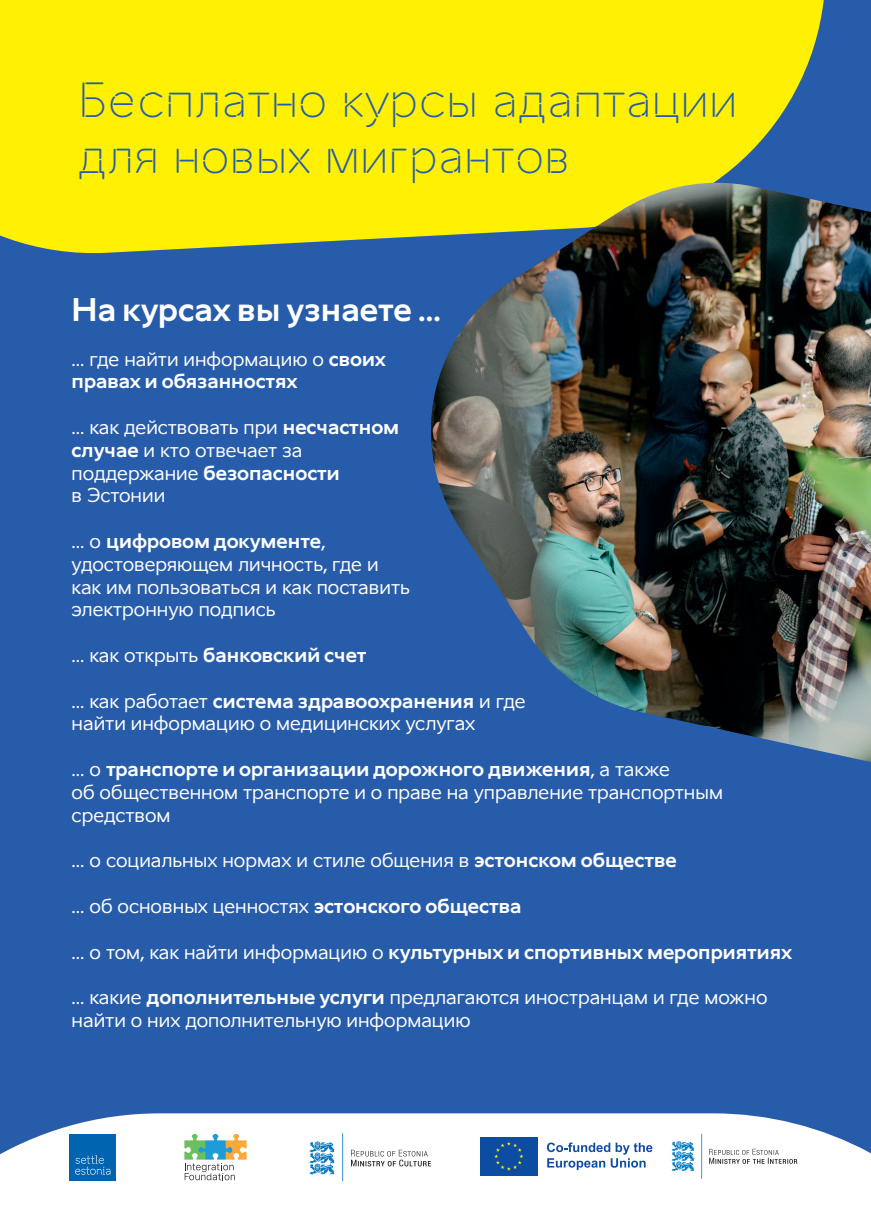
<style>
.page{position:relative;width:871px;height:1219px;background:#fff}
.page>*{position:absolute;margin:0;border:0;box-sizing:border-box;transform-origin:0 0}
.t1{font:46.8px/56.1px "Aino Headline";color:#275caa}
.t2{font:700 31px "Aino";color:#fff}
.t3{font:19px/22.8px "Aino";color:#fff}
.t4{font:700 19px/22.8px "Aino";color:#fff}
.s1{font-weight:400}
.s2{font-weight:700}
</style>
<div class="page">
<div style="left:0;top:0;width:870px;height:1219px;background:#275caa"></div>
<div style="left:0;top:0;width:824px;height:254px;background:#fff101"></div>
<div style="left:0;top:1113px;width:870px;height:106px;background:#fff"></div>
<img style="left:406px;top:183px;width:464px;height:579px">
<svg style="left:184px;top:1134px;width:62px;height:46px;background:#bacfc0"></svg>
<div style="left:70px;top:1134px;width:46px;height:46px;background:#0164b1"></div>
<svg style="left:75px;top:1155px;width:35px;height:20px"></svg>
<svg style="left:309px;top:1133px;width:34px;height:47px;background:#b6d8ec"></svg>
<svg style="left:351px;top:1150px;width:80px;height:16px"></svg>
<div style="left:480px;top:1137px;width:57px;height:38px;background:#0d4da1"></div>
<svg style="left:494px;top:1142px;width:29px;height:29px"></svg>
<svg style="left:546px;top:1142px;width:106px;height:28px;background:#c1d1e7"></svg>
<svg style="left:671px;top:1134px;width:30px;height:45px"></svg>
<svg style="left:709px;top:1149px;width:88px;height:15px"></svg>
<h1 class="t1" style="left:78px;top:71px;width:660px">Бесплатно курсы адаптации для новых мигрантов</h1>
<h2 class="t2" style="left:72px;top:289px;width:370px">На курсах вы узнаете …</h2>
<p class="t4" style="left:72px;top:347px;width:316px"><span class="s1">... где найти информацию о</span> своих правах и обязанностях</p>
<p class="t3" style="left:72px;top:416px;width:329px">... как действовать при <span class="s2">несчастном случае</span> и кто отвечает за поддержание <span class="s2">безопасности<br></span>в Эстонии</p>
<p class="t3" style="left:72px;top:530px;width:339px">... о <span class="s2">цифровом документе</span>, удостоверяющем личность, где и как им пользоваться и как поставить электронную подпись</p>
<p class="t4" style="left:72px;top:643px;width:296px"><span class="s1">... как открыть</span> банковский счет</p>
<p class="t3" style="left:72px;top:689px;width:455px">... как работает <span class="s2">система здравоохранения</span> и где найти информацию о медицинских услугах</p>
<p class="t3" style="left:72px;top:758px;width:652px">... о <span class="s2">транспорте и организации дорожного движения</span>, а также<br>об общественном транспорте и о праве на управление транспортным средством</p>
<p class="t3" style="left:72px;top:849px;width:606px">... о социальных нормах и стиле общения в <span class="s2">эстонском обществе</span></p>
<p class="t3" style="left:72px;top:894px;width:451px">... об основных ценностях <span class="s2">эстонского общества</span></p>
<p class="t4" style="left:72px;top:940px;width:722px"><span class="s1">... о том, как найти информацию о</span> культурных и спортивных мероприятиях</p>
<p class="t3" style="left:72px;top:986px;width:697px">... какие <span class="s2">дополнительные услуги</span> предлагаются иностранцам и где можно найти о них дополнительную информацию</p>
</div>
